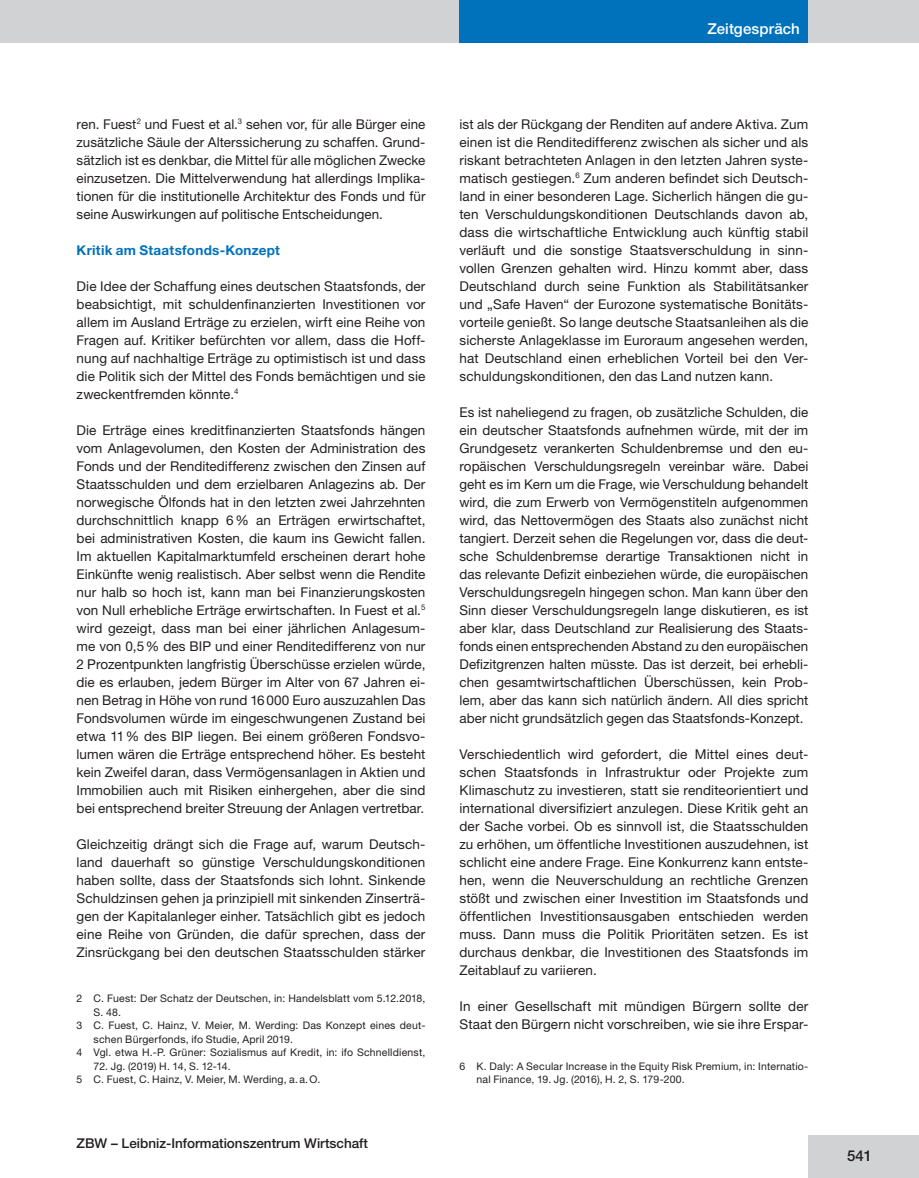
<style>
.page{position:relative;width:919px;height:1178px;background:#fff}
.page>*{position:absolute;margin:0;border:0;box-sizing:border-box;transform-origin:0 0}
.t1{font:500 15px "Helvetica Neue";letter-spacing:.01em;color:#fff}
.t2{font:500 15px "Helvetica Neue";color:#231f20}
.t3{font:13.5px/18px "Helvetica Neue";letter-spacing:.01em;color:#231f20;text-align:justify}
.t4{font:500 13.5px "Helvetica Neue";color:#231f20}
.t5{font:700 13.5px "Helvetica Neue";letter-spacing:.02em;color:#0072bc}
.t6{font:10.5px/13.5px "Helvetica Neue";letter-spacing:.015em;color:#231f20}
</style>
<div class="page">
<div style="left:0;top:0;width:918px;height:43px;background:#d1d2d4"></div>
<div style="left:459px;top:0;width:349px;height:43px;background:#0072bc"></div>
<div style="left:808px;top:1135px;width:110px;height:43px;background:#d1d2d4"></div>
<p class="t3" style="left:77px;top:115px;width:350px">ren. Fuest<sup>2</sup> und Fuest et al.<sup>3</sup> sehen vor, für alle Bürger eine zusätzliche Säule der Alterssicherung zu schaffen. Grund&shy;sätzlich ist es denkbar, die Mittel für alle möglichen Zwecke einzusetzen. Die Mittelverwendung hat allerdings Implika&shy;tionen für die institutionelle Architektur des Fonds und für seine Auswirkungen auf politische Entscheidungen.</p>
<p class="t5" style="left:77px;top:241px;width:205px">Kritik am Staatsfonds-Konzept</p>
<p class="t3" style="left:77px;top:277px;width:350px">Die Idee der Schaffung eines deutschen Staatsfonds, der beabsichtigt, mit schuldenfinanzierten Investitionen vor allem im Ausland Erträge zu erzielen, wirft eine Reihe von Fragen auf. Kritiker befürchten vor allem, dass die Hoff&shy;nung auf nachhaltige Erträge zu optimistisch ist und dass die Politik sich der Mittel des Fonds bemächtigen und sie zweckentfremden könnte.<sup>4</sup></p>
<p class="t3" style="left:77px;top:421px;width:350px">Die Erträge eines kreditfinanzierten Staatsfonds hängen vom Anlagevolumen, den Kosten der Administration des Fonds und der Renditedifferenz zwischen den Zinsen auf Staatsschulden und dem erzielbaren Anlagezins ab. Der norwegische Ölfonds hat in den letzten zwei Jahrzehnten durchschnittlich knapp 6% an Erträgen erwirtschaftet, bei administrativen Kosten, die kaum ins Gewicht fallen.<br>Im aktuellen Kapitalmarktumfeld erscheinen derart hohe Einkünfte wenig realistisch. Aber selbst wenn die Rendite nur halb so hoch ist, kann man bei Finanzierungskosten von Null erhebliche Erträge erwirtschaften. In Fuest et al.<sup>5 </sup>wird gezeigt, dass man bei einer jährlichen Anlagesum&shy;me von 0,5% des BIP und einer Renditedifferenz von nur 2 Prozentpunkten langfristig Überschüsse erzielen würde, die es erlauben, jedem Bürger im Alter von 67 Jahren ei&shy;nen Betrag in Höhe von rund 16000 Euro auszuzahlen Das Fondsvolumen würde im eingeschwungenen Zustand bei etwa 11% des BIP liegen. Bei einem größeren Fondsvo&shy;lumen wären die Erträge entsprechend höher. Es besteht kein Zweifel daran, dass Vermögensanlagen in Aktien und Immobilien auch mit Risiken einhergehen, aber die sind bei entsprechend breiter Streuung der Anlagen vertretbar.</p>
<p class="t3" style="left:77px;top:835px;width:350px">Gleichzeitig drängt sich die Frage auf, warum Deutsch&shy;land dauerhaft so günstige Verschuldungskonditionen haben sollte, dass der Staatsfonds sich lohnt. Sinkende Schuldzinsen gehen ja prinzipiell mit sinkenden Zinserträ&shy;gen der Kapitalanleger einher. Tatsächlich gibt es jedoch eine Reihe von Gründen, die dafür sprechen, dass der Zinsrückgang bei den deutschen Staatsschulden stärker</p>
<p class="t6" style="left:77px;top:991px;width:350px">2 C. Fuest: Der Schatz der Deutschen, in: Handelsblatt vom 5.12.2018,</p>
<p class="t6" style="left:94px;top:1005px;width:29px">S. 48.</p>
<p class="t6" style="left:77px;top:1018px;width:350px">3 C. Fuest, C. Hainz, V. Meier, M. Werding: Das Konzept eines deut-</p>
<p class="t6" style="left:94px;top:1032px;width:201px">schen Bürgerfonds, ifo Studie, April 2019.</p>
<p class="t6" style="left:77px;top:1045px;width:350px">4 Vgl. etwa H.-P. Grüner: Sozialismus auf Kredit, in: ifo Schnelldienst,</p>
<p class="t6" style="left:77px;top:1059px;width:245px;text-indent:17px">72. Jg. (2019) H. 14, S. 12-14.<br>5 C. Fuest, C. Hainz, V. Meier, M. Werding, a.a.O.</p>
<p class="t4" style="left:77px;top:1135px;width:293px">ZBW – Leibniz-Informationszentrum Wirtschaft</p>
<p class="t1" style="left:707px;top:20px;width:94px">Zeitgespräch</p>
<p class="t3" style="left:459px;top:115px;width:350px">ist als der Rückgang der Renditen auf andere Aktiva. Zum einen ist die Renditedifferenz zwischen als sicher und als riskant betrachteten Anlagen in den letzten Jahren syste&shy;matisch gestiegen.<sup>6</sup> Zum anderen befindet sich Deutsch&shy;land in einer besonderen Lage. Sicherlich hängen die gu&shy;ten Verschuldungskonditionen Deutschlands davon ab, dass die wirtschaftliche Entwicklung auch künftig stabil verläuft und die sonstige Staatsverschuldung in sinn&shy;vollen Grenzen gehalten wird. Hinzu kommt aber, dass Deutschland durch seine Funktion als Stabilitätsanker und „Safe Haven“ der Eurozone systematische Bonitäts&shy;vorteile genießt. So lange deutsche Staatsanleihen als die sicherste Anlageklasse im Euroraum angesehen werden, hat Deutschland einen erheblichen Vorteil bei den Ver&shy;schuldungskonditionen, den das Land nutzen kann.</p>
<p class="t3" style="left:459px;top:403px;width:350px">Es ist naheliegend zu fragen, ob zusätzliche Schulden, die ein deutscher Staatsfonds aufnehmen würde, mit der im Grundgesetz verankerten Schuldenbremse und den eu&shy;ropäischen Verschuldungsregeln vereinbar wäre. Dabei geht es im Kern um die Frage, wie Verschuldung behandelt wird, die zum Erwerb von Vermögenstiteln aufgenommen wird, das Nettovermögen des Staats also zunächst nicht tangiert. Derzeit sehen die Regelungen vor, dass die deut&shy;sche Schuldenbremse derartige Transaktionen nicht in das relevante Defizit einbeziehen würde, die europäischen Verschuldungsregeln hingegen schon. Man kann über den Sinn dieser Verschuldungsregeln lange diskutieren, es ist aber klar, dass Deutschland zur Realisierung des Staats&shy;fonds einen entsprechenden Abstand zu den europäischen Defizitgrenzen halten müsste. Das ist derzeit, bei erhebli&shy;chen gesamtwirtschaftlichen Überschüssen, kein Prob&shy;lem, aber das kann sich natürlich ändern. All dies spricht aber nicht grundsätzlich gegen das Staatsfonds-Konzept.</p>
<p class="t3" style="left:459px;top:745px;width:350px">Verschiedentlich wird gefordert, die Mittel eines deut&shy;schen Staatsfonds in Infrastruktur oder Projekte zum Klimaschutz zu investieren, statt sie renditeorientiert und international diversifiziert anzulegen. Diese Kritik geht an der Sache vorbei. Ob es sinnvoll ist, die Staatsschulden zu erhöhen, um öffentliche Investitionen auszudehnen, ist schlicht eine andere Frage. Eine Konkurrenz kann entste&shy;hen, wenn die Neuverschuldung an rechtliche Grenzen stößt und zwischen einer Investition im Staatsfonds und öffentlichen Investitionsausgaben entschieden werden muss. Dann muss die Politik Prioritäten setzen. Es ist durchaus denkbar, die Investitionen des Staatsfonds im Zeitablauf zu variieren.</p>
<p class="t3" style="left:459px;top:997px;width:350px">In einer Gesellschaft mit mündigen Bürgern sollte der<br>Staat den Bürgern nicht vorschreiben, wie sie ihre Erspar-</p>
<p class="t6" style="left:476px;top:1059px;width:333px;text-indent:-17px">6 K. Daly: A Secular Increase in the Equity Risk Premium, in: Internatio&shy;nal Finance, 19. Jg. (2016), H. 2, S. 179-200.</p>
<p class="t2" style="left:847px;top:1147px;width:27px">541</p>
</div>
